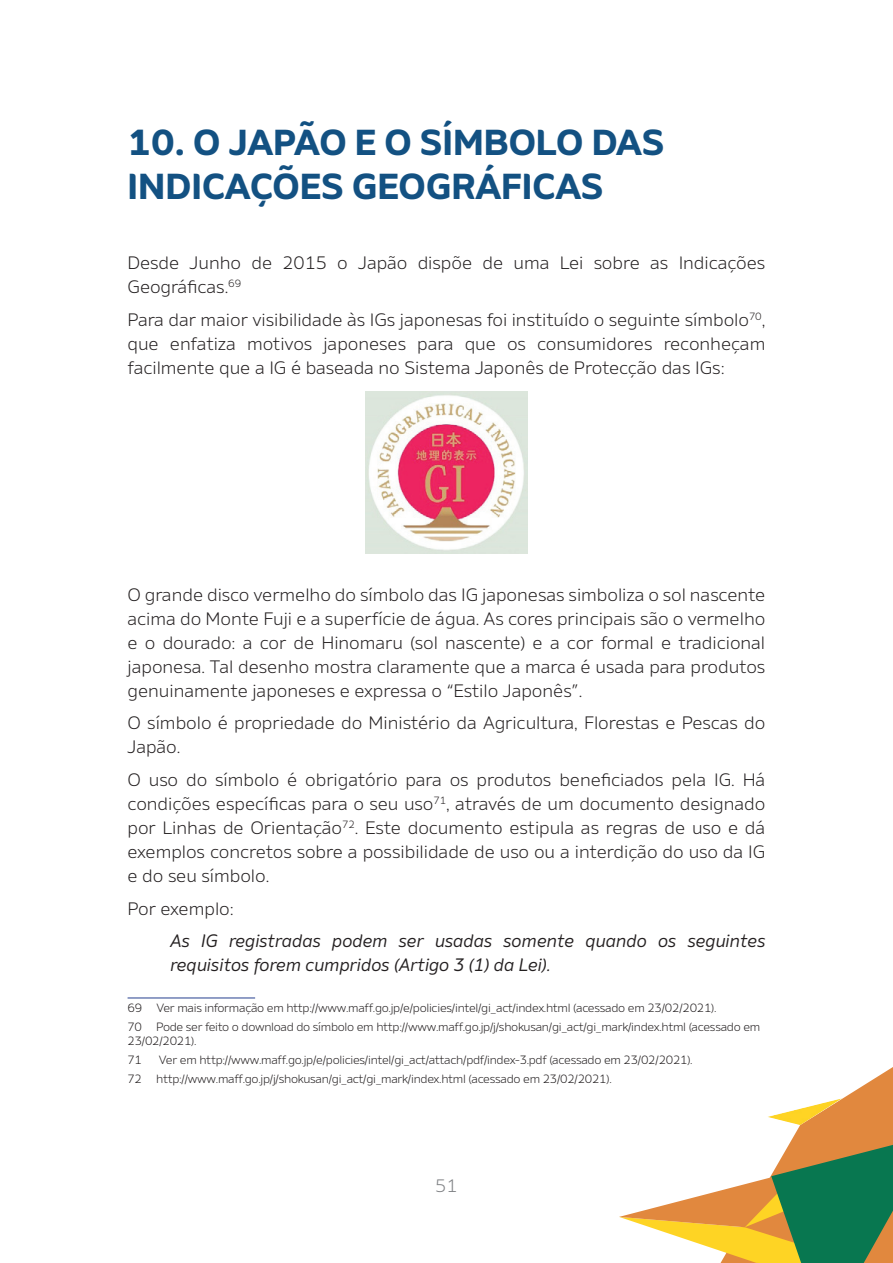
<style>
.page{position:relative;width:893px;height:1263px;background:#fff}
.page>*{position:absolute;margin:0;border:0;box-sizing:border-box;transform-origin:0 0}
.t1{font:36px/43.2px "Amino Regular 13";color:#135182}
.t2{font:18px/24px "Amino Regular 7";letter-spacing:-.005em;color:#231f20;text-align:justify}
.t3{font:18px/24px "Amino Regular 12";letter-spacing:-.005em;color:#231f20}
.t4{font:18px "Amino Regular 7";color:#808285}
.t5{font:12px/18.6px "Amino Regular 7";letter-spacing:-.025em;color:#231f20}
</style>
<div class="page">
<svg style="left:619px;top:1067px;width:274px;height:196px"></svg>
<img style="left:767px;top:1098px;width:75px;height:27px">
<img style="left:365px;top:391px;width:162px;height:162px">
<hr style="left:128px;top:997px;width:127px;height:1px;background:#253f8e">
<h1 class="t1" style="left:128px;top:120px;width:538px">10. O JAPÃO E O SÍMBOLO DAS<br>INDICAÇÕES GEOGRÁFICAS</h1>
<p class="t2" style="left:128px;top:251px;width:639px">Desde Junho de 2015 o Japão dispõe de uma Lei sobre as Indicações<br>Geográficas.<sup>69</sup></p>
<p class="t2" style="left:128px;top:307px;width:639px">Para dar maior visibilidade às IGs japonesas foi instituído o seguinte símbolo<sup>70</sup>, que enfatiza motivos japoneses para que os consumidores reconheçam facilmente que a IG é baseada no Sistema Japonês de Protecção das IGs:</p>
<p class="t2" style="left:128px;top:582px;width:639px">O grande disco vermelho do símbolo das IG japonesas simboliza o sol nascente acima do Monte Fuji e a superfície de água. As cores principais são o vermelho e o dourado: a cor de Hinomaru (sol nascente) e a cor formal e tradicional japonesa. Tal desenho mostra claramente que a marca é usada para produtos genuinamente japoneses e expressa o “Estilo Japonês”.</p>
<p class="t2" style="left:128px;top:711px;width:639px">O símbolo é propriedade do Ministério da Agricultura, Florestas e Pescas do<br>Japão.</p>
<p class="t2" style="left:128px;top:767px;width:639px">O uso do símbolo é obrigatório para os produtos beneficiados pela IG. Há condições específicas para o seu uso<sup>71</sup>, através de um documento designado por Linhas de Orientação<sup>72</sup>. Este documento estipula as regras de uso e dá exemplos concretos sobre a possibilidade de uso ou a interdição do uso da IG e do seu símbolo.</p>
<p class="t2" style="left:128px;top:896px;width:108px">Por exemplo:</p>
<p class="t3" style="left:170px;top:928px;width:597px">As IG registradas podem ser usadas somente quando os seguintes requisitos forem cumpridos (Artigo 3 (1) da Lei).</p>
<p class="t5" style="left:128px;top:999px;width:634px">69 Ver mais informação em http://www.maff.go.jp/e/policies/intel/gi_act/index.html (acessado em 23/02/2021).<br>70 Pode ser feito o download do símbolo em http://www.maff.go.jp/j/shokusan/gi_act/gi_mark/index.html (acessado em</p>
<p class="t5" style="left:128px;top:1032px;width:71px">23/02/2021).<br>71</p>
<p class="t5" style="left:128px;top:1050px;width:567px;text-indent:31px">Ver em http://www.maff.go.jp/e/policies/intel/gi_act/attach/pdf/index-3.pdf (acessado em 23/02/2021).<br>72 http://www.maff.go.jp/j/shokusan/gi_act/gi_mark/index.html (acessado em 23/02/2021).</p>
<p class="t4" style="left:435px;top:1174px;width:24px">51</p>
</div>
